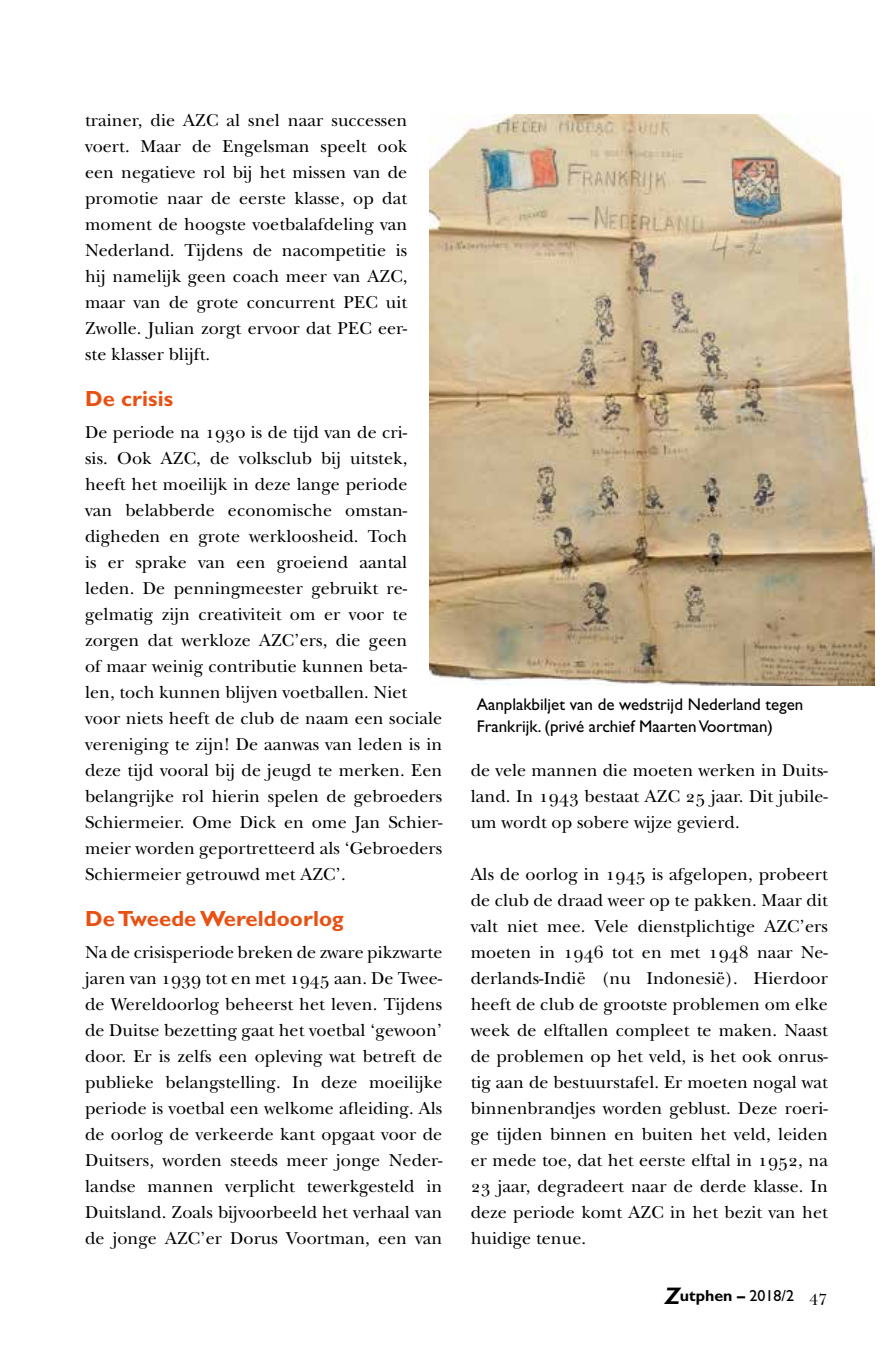
<style>
.page{position:relative;width:896px;height:1361px;background:#fff}
.page>*{position:absolute;margin:0;border:0;box-sizing:border-box;transform-origin:0 0}
.t1{font:700 22px "Gill Sans Std";letter-spacing:.005em;color:#e85113}
.t2{font:18px/26px "New Baskerville Std";letter-spacing:.005em;color:#000;text-align:justify}
.t3{font:17px/22px "Gill Sans Std";color:#000}
.t4{font:700 16px "Gill Sans Std";color:#000}
.s1{font-family:"New Baskerville SC"}
.s2{font-style:italic;font-size:24px}
.s3{font-weight:400}
.s4{font-family:"New Baskerville SC";font-weight:400}
</style>
<div class="page">
<img style="left:430px;top:114px;width:445px;height:572px">
<p class="t2" style="left:85px;top:107px;width:324px">trainer, die AZC al snel naar successen voert. Maar de Engelsman speelt ook een negatieve rol bij het missen van de promotie naar de eerste klasse, op dat moment de hoogste voetbalafdeling van Nederland. Tijdens de nacompetitie is hij namelijk geen coach meer van AZC, maar van de grote concurrent PEC uit Zwolle. Julian zorgt ervoor dat PEC eer&shy;ste klasser blijft.</p>
<p class="t1" style="left:85px;top:385px;width:90px">De crisis</p>
<p class="t2" style="left:85px;top:419px;width:359px;text-align:left">De periode na <span class="s1">1930</span> is de tijd van de cri-<br>sis. Ook AZC, de volksclub bij uitstek, heeft het moeilijk in deze lange periode<br>van belabberde economische omstan&shy;digheden en grote werkloosheid. Toch<br>is er sprake van een groeiend aantal leden. De penningmeester gebruikt re&shy;gelmatig zijn creativiteit om er voor te zorgen dat werkloze AZC’ers, die geen<br>of maar weinig contributie kunnen beta-<br>len, toch kunnen blijven voetballen. Niet voor niets heeft de club de naam een sociale vereniging te zijn! De aanwas van leden is in deze tijd vooral bij de jeugd te merken. Een belangrijke rol hierin spelen de gebroeders Schiermeier. Ome Dick en ome Jan Schier&shy;meier worden geportretteerd als ‘Gebroeders Schiermeier getrouwd met AZC’.</p>
<p class="t1" style="left:85px;top:905px;width:260px">De Tweede Wereldoorlog</p>
<p class="t2" style="left:85px;top:939px;width:359px">Na de crisisperiode breken de zware pikzwarte jaren van <span class="s1">1939</span> tot en met <span class="s1">1945</span> aan. De Twee&shy;de Wereldoorlog beheerst het leven. Tijdens de Duitse bezetting gaat het voetbal ‘gewoon’ door. Er is zelfs een opleving wat betreft de publieke belangstelling. In deze moeilijke periode is voetbal een welkome afleiding. Als de oorlog de verkeerde kant opgaat voor de Duitsers, worden steeds meer jonge Neder&shy;landse mannen verplicht tewerkgesteld in Duitsland. Zoals bijvoorbeeld het verhaal van de jonge AZC’er Dorus Voortman, een van</p>
<p class="t3" style="left:477px;top:693px;width:328px">Aanplakbiljet van de wedstrijd Nederland tegen<br>Frankrijk. (privé archief Maarten Voortman)</p>
<p class="t2" style="left:471px;top:757px;width:359px">de vele mannen die moeten werken in Duits&shy;land. In <span class="s1">1943</span> bestaat AZC <span class="s1">25</span> jaar. Dit jubile&shy;um wordt op sobere wijze gevierd.</p>
<p class="t2" style="left:471px;top:861px;width:359px">Als de oorlog in <span class="s1">1945</span> is afgelopen, probeert de club de draad weer op te pakken. Maar dit valt niet mee. Vele dienstplichtige AZC’ers moeten in <span class="s1">1946</span> tot en met <span class="s1">1948</span> naar Ne&shy;derlands-Indië (nu Indonesië). Hierdoor heeft de club de grootste problemen om elke week de elftallen compleet te maken. Naast de problemen op het veld, is het ook onrus&shy;tig aan de bestuurstafel. Er moeten nogal wat binnenbrandjes worden geblust. Deze roeri&shy;ge tijden binnen en buiten het veld, leiden er mede toe, dat het eerste elftal in <span class="s1">1952</span>, na <span class="s1">23</span> jaar, degradeert naar de derde klasse. In deze periode komt AZC in het bezit van het huidige tenue.</p>
<p class="t4" style="left:665px;top:1285px;width:164px"><span class="s2">Z</span>utphen – <span class="s3">2018/2</span> <span class="s4">47</span></p>
</div>
